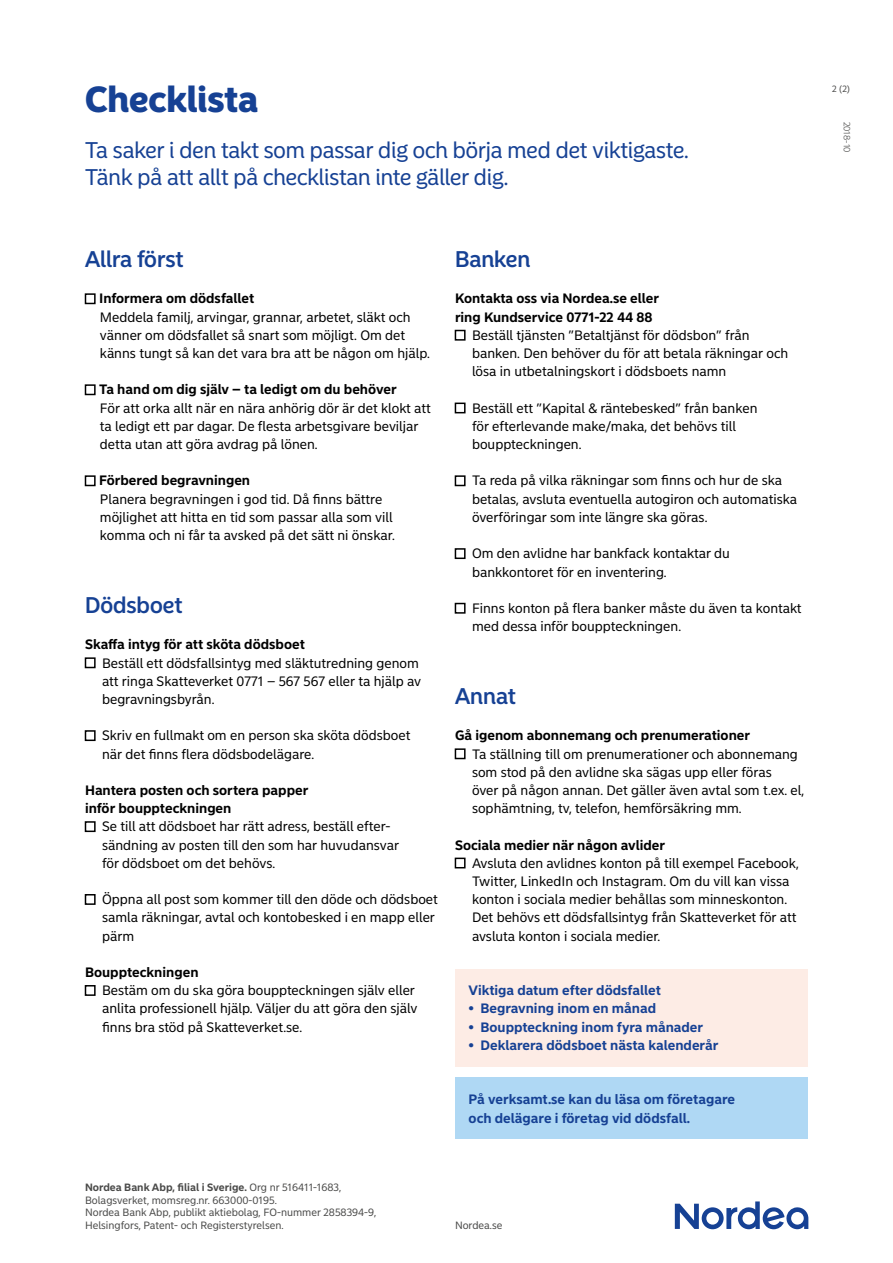
<style>
.page{position:relative;width:893px;height:1263px;background:#fff}
.page>*{position:absolute;margin:0;border:0;box-sizing:border-box;transform-origin:0 0}
.t1{font:900 36px "Nordea Sans Large";color:#164194}
.t2{font:22.5px/27px "Nordea Sans Large";color:#164194}
.t3{font:500 22.5px "Nordea Sans Large";color:#164194}
.t4{font:13.5px/18.1px "Nordea Sans Small";color:#000}
.t5{font:700 13.5px/18.1px "Nordea Sans Small";color:#000}
.t6{font:700 13.5px/18.1px "Nordea Sans Small";color:#164194}
.t7{font:10.5px/12.6px "Nordea Sans Small";color:#4a4a49}
.t8{font:300 9px "Nordea Sans Small";color:#4a4a49}
.t9{font:9px "Nordea Sans Small";color:#4a4a49}
.s1{font-weight:700}
</style>
<div class="page">
<div style="left:455px;top:969px;width:353px;height:97px;background:#fdece5"></div>
<div style="left:455px;top:1078px;width:353px;height:61px;background:#afd8f4"></div>
<div style="left:85px;top:293px;width:11px;height:11px;border:2px solid #000"></div>
<div style="left:85px;top:384px;width:11px;height:11px;border:2px solid #000"></div>
<div style="left:85px;top:475px;width:11px;height:11px;border:2px solid #000"></div>
<div style="left:85px;top:657px;width:11px;height:11px;border:2px solid #000"></div>
<div style="left:85px;top:730px;width:11px;height:11px;border:2px solid #000"></div>
<div style="left:85px;top:821px;width:11px;height:11px;border:2px solid #000"></div>
<div style="left:85px;top:894px;width:11px;height:11px;border:2px solid #000"></div>
<div style="left:85px;top:985px;width:11px;height:11px;border:2px solid #000"></div>
<div style="left:455px;top:330px;width:11px;height:11px;border:2px solid #000"></div>
<div style="left:455px;top:403px;width:11px;height:10px;border:2px solid #000"></div>
<div style="left:455px;top:475px;width:11px;height:11px;border:2px solid #000"></div>
<div style="left:455px;top:548px;width:11px;height:11px;border:2px solid #000"></div>
<div style="left:455px;top:603px;width:11px;height:11px;border:2px solid #000"></div>
<div style="left:455px;top:748px;width:11px;height:11px;border:2px solid #000"></div>
<div style="left:455px;top:858px;width:11px;height:10px;border:2px solid #000"></div>
<svg style="left:675px;top:1201px;width:133px;height:28px"></svg>
<h1 class="t1" style="left:85px;top:77px;width:175px">Checklista</h1>
<h2 class="t2" style="left:85px;top:137px;width:605px">Ta saker i den takt som passar dig och börja med det viktigaste.<br>Tänk på att allt på checklistan inte gäller dig.</h2>
<h2 class="t3" style="left:85px;top:246px;width:100px">Allra först</h2>
<p class="t5" style="left:99px;top:290px;width:157px">Informera om dödsfallet</p>
<p class="t4" style="left:100px;top:308px;width:332px">Meddela familj, arvingar, grannar, arbetet, släkt och vänner om dödsfallet så snart som möjligt. Om det känns tungt så kan det vara bra att be någon om hjälp.</p>
<p class="t5" style="left:99px;top:381px;width:299px">Ta hand om dig själv – ta ledigt om du behöver</p>
<p class="t4" style="left:100px;top:399px;width:332px">För att orka allt när en nära anhörig dör är det klokt att ta ledigt ett par dagar. De flesta arbetsgivare beviljar detta utan att göra avdrag på lönen.</p>
<p class="t5" style="left:99px;top:472px;width:153px">Förbered begravningen</p>
<p class="t4" style="left:100px;top:490px;width:296px">Planera begravningen i god tid. Då finns bättre möjlighet att hitta en tid som passar alla som vill komma och ni får ta avsked på det sätt ni önskar.</p>
<h2 class="t3" style="left:85px;top:591px;width:99px">Dödsboet</h2>
<p class="t5" style="left:85px;top:636px;width:221px">Skaffa intyg för att sköta dödsboet</p>
<p class="t4" style="left:102px;top:654px;width:321px">Beställ ett dödsfallsintyg med släktutredning genom att ringa Skatteverket 0771 – 567 567 eller ta hjälp av begravningsbyrån.</p>
<p class="t4" style="left:102px;top:727px;width:310px">Skriv en fullmakt om en person ska sköta dödsboet när det finns flera dödsbodelägare.</p>
<p class="t5" style="left:85px;top:781px;width:225px">Hantera posten och sortera papper inför bouppteckningen</p>
<p class="t4" style="left:102px;top:818px;width:298px">Se till att dödsboet har rätt adress, beställ efter&shy;sändning av posten till den som har huvudansvar för dödsboet om det behövs.</p>
<p class="t4" style="left:102px;top:890px;width:337px">Öppna all post som kommer till den döde och dödsboet samla räkningar, avtal och kontobesked i en mapp eller pärm</p>
<p class="t5" style="left:85px;top:963px;width:115px">Bouppteckningen</p>
<p class="t4" style="left:102px;top:981px;width:317px">Bestäm om du ska göra bouppteckningen själv eller anlita professionell hjälp. Väljer du att göra den själv finns bra stöd på Skatteverket.se.</p>
<h2 class="t3" style="left:455px;top:246px;width:77px">Banken</h2>
<p class="t5" style="left:455px;top:290px;width:206px">Kontakta oss via Nordea.se eller ring Kundservice 0771-22 44 88</p>
<p class="t4" style="left:472px;top:326px;width:318px">Beställ tjänsten ”Betaltjänst för dödsbon” från banken. Den behöver du för att betala räkningar och lösa in utbetalningskort i dödsboets namn</p>
<p class="t4" style="left:472px;top:399px;width:287px">Beställ ett ”Kapital &amp; räntebesked” från banken för efterlevande make/maka, det behövs till bouppteckningen.</p>
<p class="t4" style="left:472px;top:472px;width:327px">Ta reda på vilka räkningar som finns och hur de ska betalas, avsluta eventuella autogiron och automatiska överföringar som inte längre ska göras.</p>
<p class="t4" style="left:472px;top:545px;width:259px">Om den avlidne har bankfack kontaktar du bankkontoret för en inventering.</p>
<p class="t4" style="left:472px;top:599px;width:331px">Finns konton på flera banker måste du även ta kontakt med dessa inför bouppteckningen.</p>
<h2 class="t3" style="left:455px;top:682px;width:62px">Annat</h2>
<p class="t5" style="left:455px;top:727px;width:297px">Gå igenom abonnemang och prenumerationer</p>
<p class="t4" style="left:472px;top:745px;width:334px">Ta ställning till om prenumerationer och abonnemang som stod på den avlidne ska sägas upp eller föras<br>över på någon annan. Det gäller även avtal som t.ex. el, sophämtning, tv, telefon, hemförsäkring mm.</p>
<p class="t5" style="left:455px;top:836px;width:212px">Sociala medier när någon avlider</p>
<p class="t4" style="left:472px;top:854px;width:328px">Avsluta den avlidnes konton på till exempel Facebook, Twitter, LinkedIn och Instagram. Om du vill kan vissa konton i sociala medier behållas som minneskonton.<br>Det behövs ett dödsfallsintyg från Skatteverket för att avsluta konton i sociala medier.</p>
<p class="t6" style="left:469px;top:981px;width:194px">Viktiga datum efter dödsfallet</p>
<p class="t6" style="left:469px;top:999px;width:189px">• Begravning inom en månad</p>
<p class="t6" style="left:469px;top:1018px;width:236px">• Bouppteckning inom fyra månader</p>
<p class="t6" style="left:469px;top:1036px;width:251px">• Deklarera dödsboet nästa kalenderår</p>
<p class="t6" style="left:469px;top:1090px;width:268px">På verksamt.se kan du läsa om företagare och delägare i företag vid dödsfall.</p>
<p class="t7" style="left:85px;top:1181px;width:293px"><span class="s1">Nordea Bank Abp, filial i Sverige.</span> Org nr 516411-1683, Bolagsverket, momsreg.nr. 663000-0195.<br>Nordea Bank Abp, publikt aktiebolag, FO-nummer 2858394-9, Helsingfors, Patent- och Registerstyrelsen.</p>
<p class="t7" style="left:455px;top:1219px;width:49px">Nordea.se</p>
<p class="t9" style="left:832px;top:83px;width:20px">2 (2)</p>
<p class="t8" style="left:852px;top:122px;width:32px;rotate:90deg">2018-10</p>
</div>
